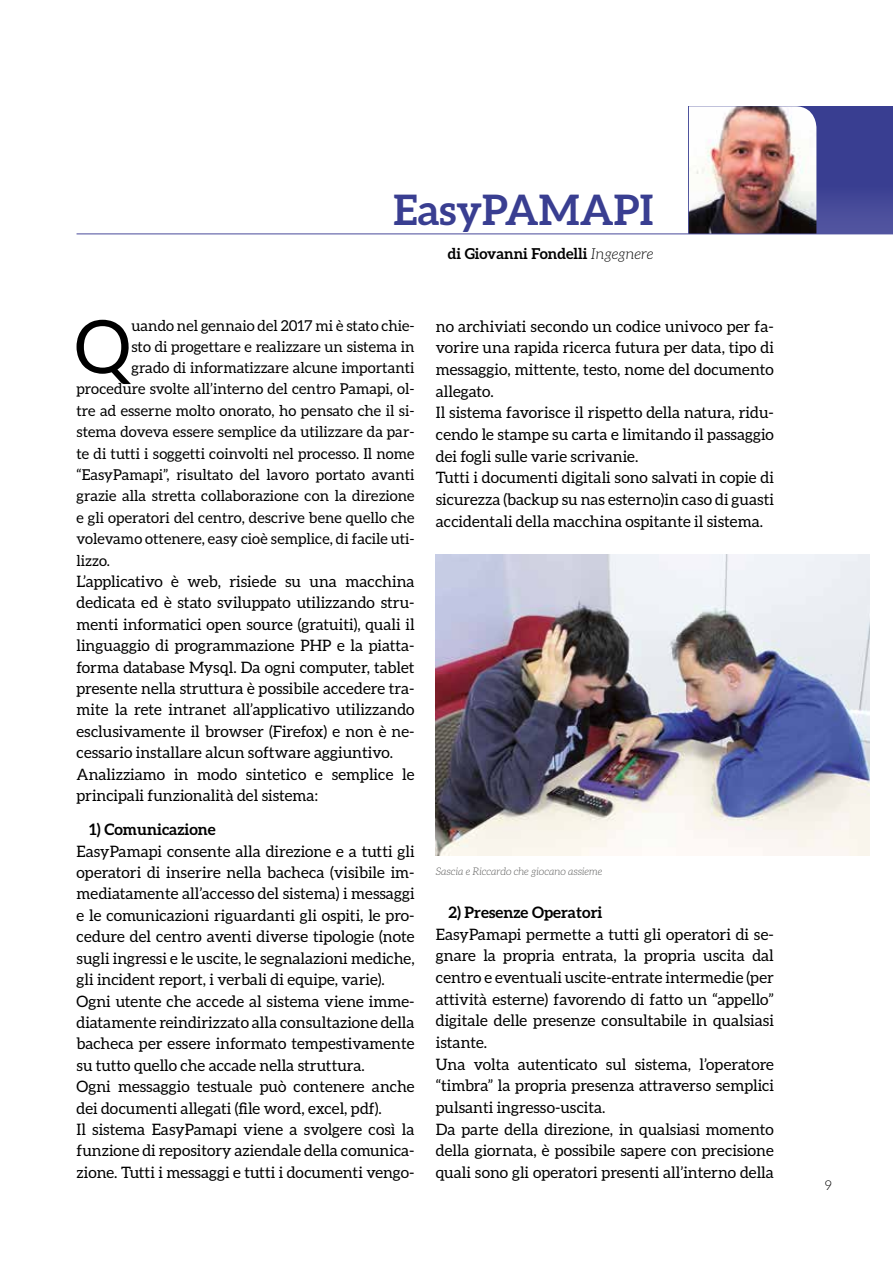
<style>
.page{position:relative;width:893px;height:1263px;background:#fff}
.page>*{position:absolute;margin:0;border:0;box-sizing:border-box;transform-origin:0 0}
.t1{font:73.65px "Aleo";color:#000}
.t2{font:700 42px "Aleo";color:#393e91}
.t3{font:15.75px/21.5px "Aleo";color:#000}
.t4{font:700 15.75px "Aleo";color:#000}
.t5{font:15px "Aleo";color:#000}
.t6{font:700 15px "Aleo";color:#000}
.t7{font:300 13.5px "Aleo";color:#000}
.t8{font:italic 300 10.5px "Aleo";color:#575756}
.s1{font-weight:300;font-style:italic}
</style>
<div class="page">
<hr style="left:77px;top:233px;width:816px;height:1px;background:#5d5ea6">
<div style="left:689px;top:106px;width:204px;height:128px;background:linear-gradient(to bottom,#32388d,#4a4e9b)"></div>
<img style="left:689px;top:106px;width:127px;height:127px">
<img style="left:436px;top:555px;width:434px;height:301px">
<h2 class="t2" style="left:394px;top:186px;width:261px">EasyPAMAPI</h2>
<p class="t6" style="left:448px;top:245px;width:207px">di Giovanni Fondelli <span class="s1">Ingegnere</span></p>
<h1 class="t1" style="left:75px;top:305px;width:58px">Q</h1>
<p class="t5" style="left:131px;top:317px;width:285px">uando nel gennaio del 2017 mi è stato chie-</p>
<p class="t5" style="left:131px;top:338px;width:285px">sto di progettare e realizzare un sistema in</p>
<p class="t5" style="left:131px;top:359px;width:285px">grado di informatizzare alcune importanti</p>
<p class="t5" style="left:77px;top:381px;width:340px">procedure svolte all’interno del centro Pamapi, ol-</p>
<p class="t5" style="left:77px;top:402px;width:339px">tre ad esserne molto onorato, ho pensato che il si-</p>
<p class="t5" style="left:77px;top:423px;width:340px">stema doveva essere semplice da utilizzare da par-</p>
<p class="t5" style="left:77px;top:445px;width:339px">te di tutti i soggetti coinvolti nel processo. Il nome</p>
<p class="t5" style="left:77px;top:466px;width:340px">“EasyPamapi”, risultato del lavoro portato avanti</p>
<p class="t5" style="left:77px;top:488px;width:340px">grazie alla stretta collaborazione con la direzione</p>
<p class="t5" style="left:77px;top:509px;width:340px">e gli operatori del centro, descrive bene quello che</p>
<p class="t5" style="left:77px;top:530px;width:340px">volevamo ottenere, easy cioè semplice, di facile uti-</p>
<p class="t5" style="left:77px;top:552px;width:35px">lizzo.</p>
<p class="t3" style="left:77px;top:570px;width:340px">L’applicativo è web, risiede su una macchina dedicata ed è stato sviluppato utilizzando stru&shy;menti informatici open source (gratuiti), quali il linguaggio di programmazione PHP e la piatta&shy;forma database Mysql. Da ogni computer, tablet presente nella struttura è possibile accedere tra&shy;mite la rete intranet all’applicativo utilizzando esclusivamente il browser (Firefox) e non è ne&shy;cessario installare alcun software aggiuntivo.<br>Analizziamo in modo sintetico e semplice le principali funzionalità del sistema:</p>
<p class="t4" style="left:89px;top:820px;width:128px">1) Comunicazione</p>
<p class="t3" style="left:77px;top:840px;width:340px">EasyPamapi consente alla direzione e a tutti gli operatori di inserire nella bacheca (visibile im&shy;mediatamente all’accesso del sistema) i messaggi e le comunicazioni riguardanti gli ospiti, le pro&shy;cedure del centro aventi diverse tipologie (note sugli ingressi e le uscite, le segnalazioni mediche, gli incident report, i verbali di equipe, varie).<br>Ogni utente che accede al sistema viene imme&shy;diatamente reindirizzato alla consultazione della bacheca per essere informato tempestivamente su tutto quello che accade nella struttura.<br>Ogni messaggio testuale può contenere anche dei documenti allegati (file word, excel, pdf).<br>Il sistema EasyPamapi viene a svolgere così la funzione di repository aziendale della comunica&shy;zione. Tutti i messaggi e tutti i documenti vengo-</p>
<p class="t3" style="left:436px;top:315px;width:340px">no archiviati secondo un codice univoco per fa&shy;vorire una rapida ricerca futura per data, tipo di messaggio, mittente, testo, nome del documento allegato.<br>Il sistema favorisce il rispetto della natura, ridu&shy;cendo le stampe su carta e limitando il passaggio dei fogli sulle varie scrivanie.<br>Tutti i documenti digitali sono salvati in copie di sicurezza (backup su nas esterno)in caso di guasti accidentali della macchina ospitante il sistema.</p>
<p class="t8" style="left:436px;top:866px;width:168px">Sascia e Riccardo che giocano assieme</p>
<p class="t4" style="left:449px;top:903px;width:155px">2) Presenze Operatori</p>
<p class="t3" style="left:436px;top:923px;width:340px">EasyPamapi permette a tutti gli operatori di se&shy;gnare la propria entrata, la propria uscita dal centro e eventuali uscite-entrate intermedie (per attività esterne) favorendo di fatto un “appello” digitale delle presenze consultabile in qualsiasi istante.<br>Una volta autenticato sul sistema, l’operatore “timbra” la propria presenza attraverso semplici pulsanti ingresso-uscita.<br>Da parte della direzione, in qualsiasi momento della giornata, è possibile sapere con precisione quali sono gli operatori presenti all’interno della</p>
<p class="t7" style="left:825px;top:1177px;width:9px">9</p>
</div>
